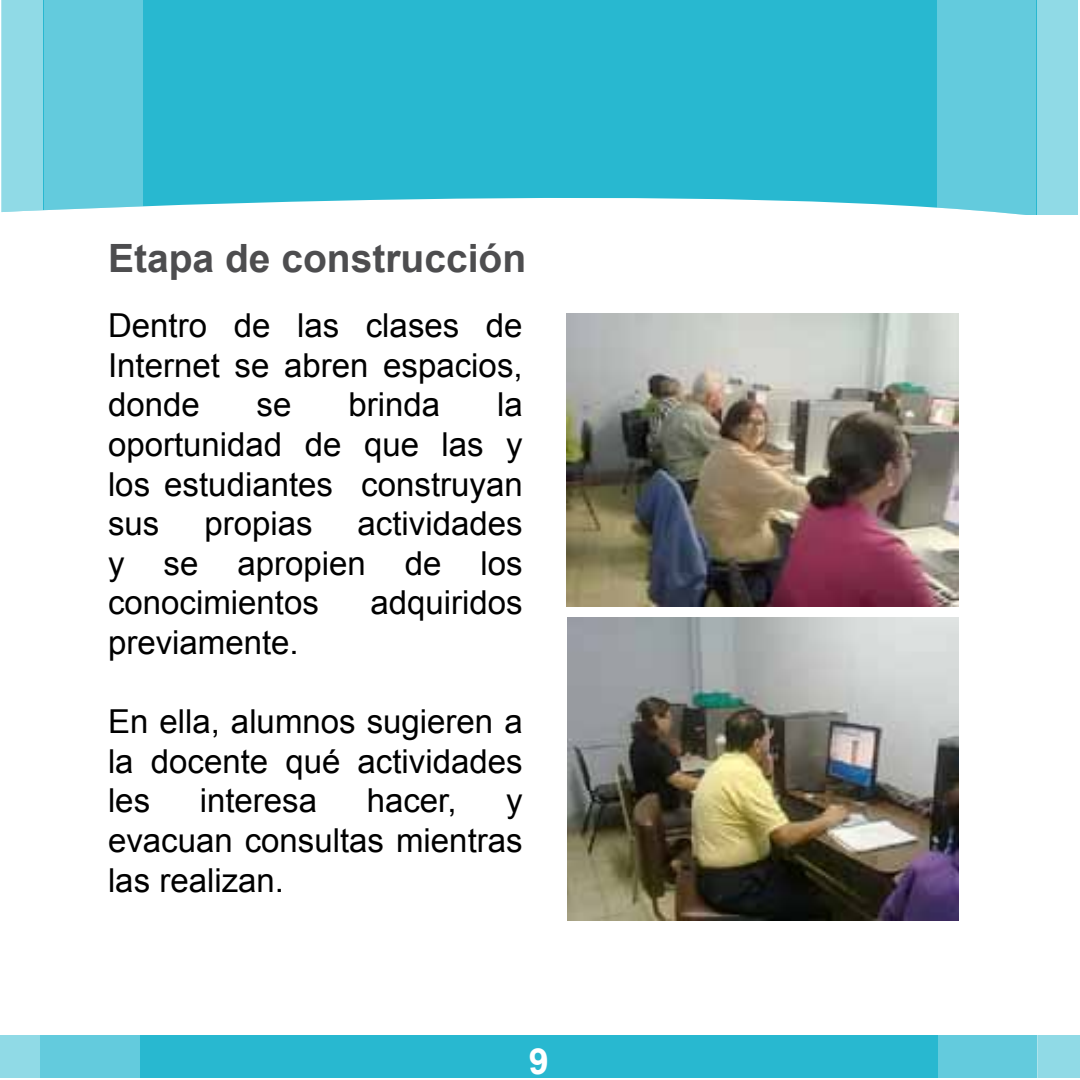
<style>
.page{position:relative;width:1080px;height:1080px;background:#fff}
.page>*{position:absolute;margin:0;border:0;box-sizing:border-box;transform-origin:0 0}
.t1{font:700 39px "Arial";color:#4d4d4f}
.t2{font:700 36px "Arial";color:#fff}
.t3{font:33px/39.6px "Arial";color:#000;text-align:justify}
</style>
<div class="page">
<div style="left:43px;top:0;width:994px;height:215px;background:#28b8d0"></div>
<div style="left:1037px;top:0;width:41px;height:215px;background:#90dae6"></div>
<div style="left:938px;top:0;width:98px;height:215px;background:#63cbdd"></div>
<div style="left:2px;top:0;width:41px;height:214px;background:#90dae6"></div>
<div style="left:44px;top:0;width:98px;height:214px;background:#63cbdd"></div>
<div style="left:0;top:1035px;width:1080px;height:43px;background:#28b8d0"></div>
<div style="left:0;top:1035px;width:40px;height:43px;background:#90dae6"></div>
<div style="left:40px;top:1035px;width:99px;height:43px;background:#63cbdd"></div>
<div style="left:1038px;top:1035px;width:42px;height:43px;background:#90dae6"></div>
<div style="left:938px;top:1035px;width:100px;height:43px;background:#63cbdd"></div>
<img style="left:567px;top:618px;width:391px;height:302px">
<img style="left:567px;top:313px;width:391px;height:294px">
<p class="t1" style="left:108px;top:233px;width:420px">Etapa de construcción</p>
<p class="t3" style="left:108px;top:306px;width:416px">Dentro de las clases de Internet se abren espacios, donde</p>
<p class="t3" style="left:108px;top:385px;width:416px;text-indent:389px">la oportunidad de que las y los estudiantes construyan sus</p>
<p class="t3" style="left:257px;top:385px;width:36px">se</p>
<p class="t3" style="left:348px;top:385px;width:93px">brinda</p>
<p class="t3" style="left:108px;top:504px;width:416px;text-indent:250px">actividades y se apropien de los conocimientos</p>
<p class="t3" style="left:204px;top:504px;width:110px">propias</p>
<p class="t3" style="left:370px;top:583px;width:154px">adquiridos</p>
<p class="t3" style="left:108px;top:623px;width:192px">previamente.</p>
<p class="t3" style="left:108px;top:702px;width:416px">En ella, alumnos sugieren a la docente qué actividades les</p>
<p class="t3" style="left:200px;top:781px;width:119px">interesa</p>
<p class="t3" style="left:367px;top:781px;width:91px">hacer,</p>
<p class="t3" style="left:108px;top:781px;width:416px;text-indent:398px">y evacuan consultas mientras las realizan.</p>
<p class="t2" style="left:529px;top:1037px;width:22px">9</p>
</div>
